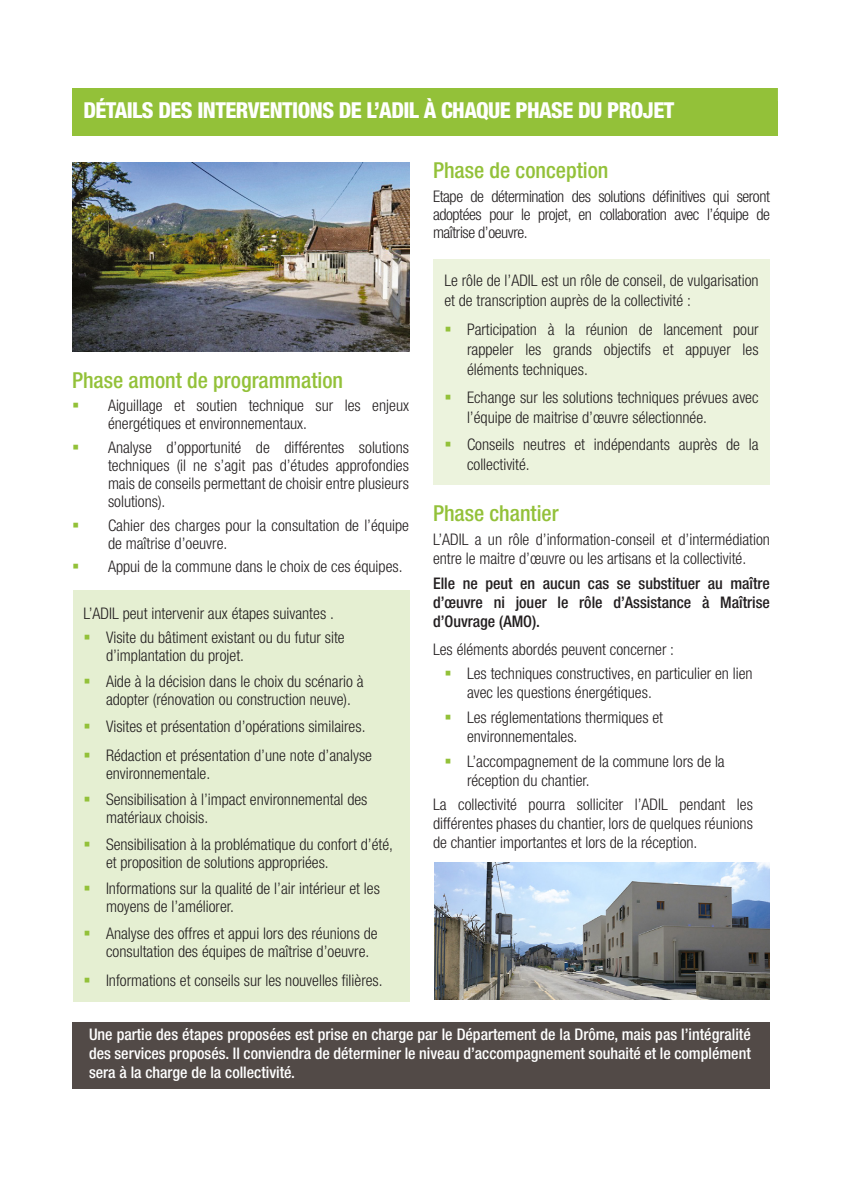
<style>
.page{position:relative;width:842px;height:1191px;background:#fff}
.page>*{position:absolute;margin:0;border:0;box-sizing:border-box;transform-origin:0 0}
.petite_liste{font:500 condensed 22px "Helvetica Neue LT Pro";color:#93c139}
.t1{font:800 condensed 22px "Helvetica Neue LT Pro";letter-spacing:-.025em;color:#fff}
.petite_liste-2{font:300 condensed 16px/18px "Helvetica Neue LT Pro";color:#231f20}
.petite_liste-3{font:500 condensed 16px/19px "Helvetica Neue LT Pro";color:#fff;text-align:justify}
.petite_liste-4{font:500 condensed 16px/19px "Helvetica Neue LT Pro";color:#231f20;text-align:justify}
</style>
<div class="page">
<div style="left:72px;top:1022px;width:698px;height:67px;background:#524a47"></div>
<img style="left:73px;top:163px;width:337px;height:188px">
<div style="left:73px;top:590px;width:337px;height:411px;background:#e5efd2"></div>
<div style="left:434px;top:259px;width:336px;height:226px;background:#ecf3dd"></div>
<div style="left:72px;top:102px;width:706px;height:34px;background:#93c139"></div>
<div style="left:72px;top:88px;width:706px;height:38px;background:#93c139"></div>
<img style="left:434px;top:862px;width:335px;height:137px">
<p class="t1" style="left:83px;top:96px;width:593px">DÉTAILS DES INTERVENTIONS DE L’ADIL À CHAQUE PHASE DU PROJET</p>
<p class="petite_liste" style="left:72px;top:367px;width:273px">Phase amont de programmation</p>
<p class="petite_liste-2" style="left:108px;top:396px;width:302px">Aiguillage et soutien technique sur les enjeux énergétiques et environnementaux.</p>
<p class="petite_liste-2" style="left:108px;top:438px;width:302px;text-align:justify">Analyse d’opportunité de différentes solutions techniques (il ne s’agit pas d’études approfondies mais de conseils permettant de choisir entre plusieurs solutions).</p>
<p class="petite_liste-2" style="left:108px;top:516px;width:302px">Cahier des charges pour la consultation de l’équipe de maîtrise d’oeuvre.</p>
<p class="petite_liste-2" style="left:108px;top:557px;width:296px">Appui de la commune dans le choix de ces équipes.</p>
<p class="petite_liste-2" style="left:83px;top:604px;width:252px">L’ADIL peut intervenir aux étapes suivantes .</p>
<p class="petite_liste-2" style="left:106px;top:628px;width:240px">Visite du bâtiment existant ou du futur site d’implantation du projet.</p>
<p class="petite_liste-2" style="left:106px;top:672px;width:259px">Aide à la décision dans le choix du scénario à adopter (rénovation ou construction neuve).</p>
<p class="petite_liste-2" style="left:106px;top:717px;width:261px">Visites et présentation d’opérations similaires.</p>
<p class="petite_liste-2" style="left:106px;top:746px;width:268px">Rédaction et présentation d’une note d’analyse environnementale.</p>
<p class="petite_liste-2" style="left:106px;top:790px;width:263px">Sensibilisation à l’impact environnemental des matériaux choisis.</p>
<p class="petite_liste-2" style="left:106px;top:835px;width:289px">Sensibilisation à la problématique du confort d’été, et proposition de solutions appropriées.</p>
<p class="petite_liste-2" style="left:106px;top:879px;width:275px">Informations sur la qualité de l’air intérieur et les moyens de l’améliorer.</p>
<p class="petite_liste-2" style="left:106px;top:924px;width:273px">Analyse des offres et appui lors des réunions de consultation des équipes de maîtrise d’oeuvre.</p>
<p class="petite_liste-2" style="left:106px;top:970px;width:278px">Informations et conseils sur les nouvelles filières.</p>
<p class="petite_liste" style="left:433px;top:157px;width:177px">Phase de conception</p>
<p class="petite_liste-2" style="left:433px;top:187px;width:338px;text-align:justify">Etape de détermination des solutions définitives qui seront adoptées pour le projet, en collaboration avec l’équipe de maîtrise d’oeuvre.</p>
<p class="petite_liste-2" style="left:444px;top:270px;width:316px;line-height:20px">Le rôle de l’ADIL est un rôle de conseil, de vulgarisation et de transcription auprès de la collectivité :</p>
<p class="petite_liste-2" style="left:467px;top:319px;width:293px;line-height:20px;text-align:justify">Participation à la réunion de lancement pour rappeler les grands objectifs et appuyer les éléments techniques.</p>
<p class="petite_liste-2" style="left:467px;top:387px;width:293px;line-height:20px">Echange sur les solutions techniques prévues avec l’équipe de maitrise d’œuvre sélectionnée.</p>
<p class="petite_liste-2" style="left:467px;top:434px;width:293px;line-height:20px">Conseils neutres et indépendants auprès de la collectivité.</p>
<p class="petite_liste" style="left:433px;top:500px;width:127px">Phase chantier</p>
<p class="petite_liste-2" style="left:433px;top:530px;width:338px;line-height:19px">L’ADIL a un rôle d’information-conseil et d’intermédiation entre le maitre d’œuvre ou les artisans et la collectivité.</p>
<p class="petite_liste-4" style="left:433px;top:573px;width:338px">Elle ne peut en aucun cas se substituer au maître d’œuvre ni jouer le rôle d’Assistance à Maîtrise d’Ouvrage (AMO).</p>
<p class="petite_liste-2" style="left:433px;top:639px;width:243px">Les éléments abordés peuvent concerner :</p>
<p class="petite_liste-2" style="left:467px;top:664px;width:287px;line-height:19px">Les techniques constructives, en particulier en lien avec les questions énergétiques.</p>
<p class="petite_liste-2" style="left:467px;top:707px;width:198px;line-height:19px">Les réglementations thermiques et environnementales.</p>
<p class="petite_liste-2" style="left:467px;top:751px;width:259px;line-height:19px">L’accompagnement de la commune lors de la réception du chantier.</p>
<p class="petite_liste-2" style="left:433px;top:795px;width:321px;line-height:19px;text-align:justify">La collectivité pourra solliciter l’ADIL pendant les différentes phases du chantier, lors de quelques réunions de chantier importantes et lors de la réception.</p>
<p class="petite_liste-3" style="left:89px;top:1024px;width:663px">Une partie des étapes proposées est prise en charge par le Département de la Drôme, mais pas l’intégralité des services proposés. Il conviendra de déterminer le niveau d’accompagnement souhaité et le complément sera à la charge de la collectivité.</p>
</div>
